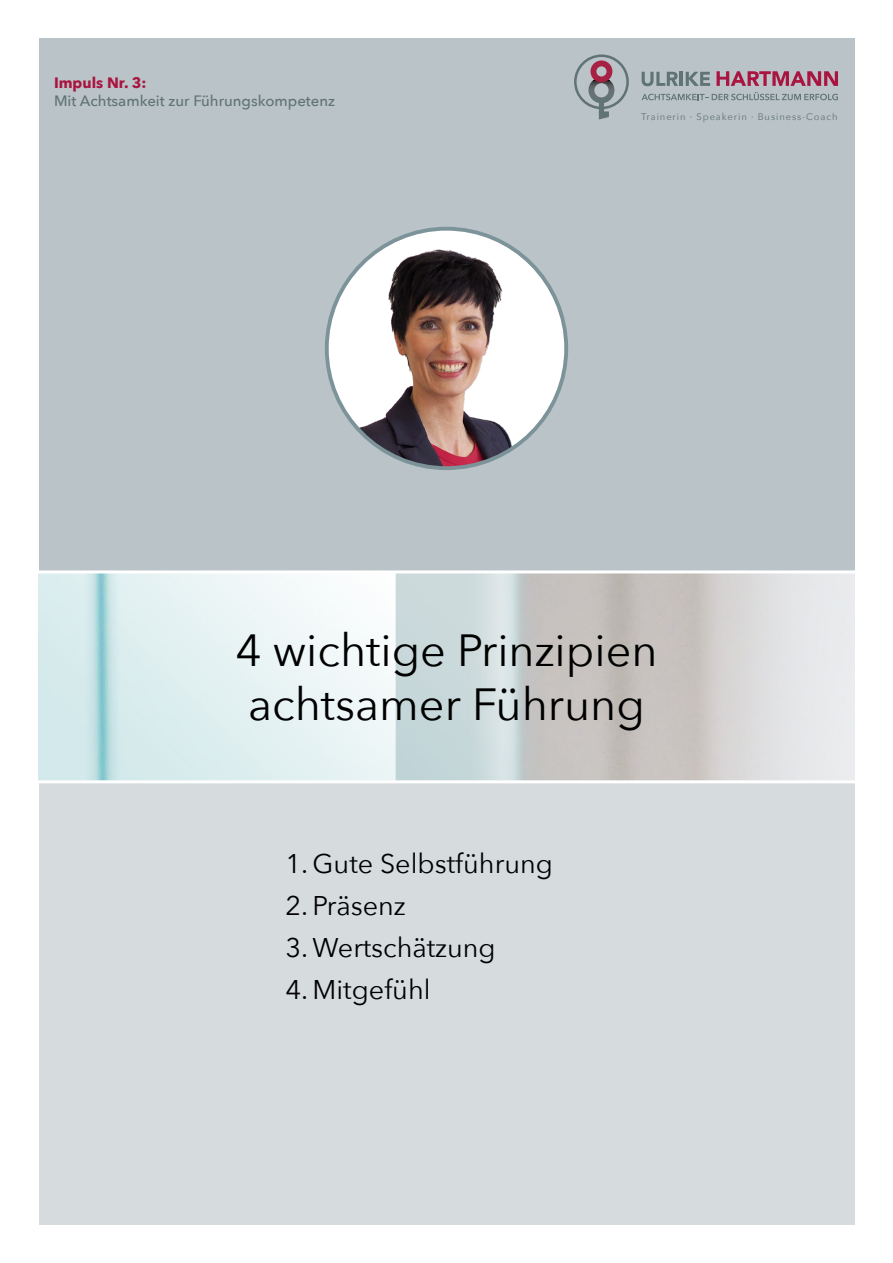
<style>
.page{position:relative;width:893px;height:1263px;background:#fff}
.page>*{position:absolute;margin:0;border:0;box-sizing:border-box;transform-origin:0 0}
.t1{font:45px/54px "Avenir Next";color:#000}
.t2{font:27px "Avenir Next";color:#000}
.t3{font:500 15px "Avenir Next";color:#607377}
.t4{font:700 15px "Avenir Next";color:#a91440}
.t5{font:9.45px "Avenir Next";letter-spacing:.095em;color:#607377}
</style>
<div class="page">
<div style="left:39px;top:631px;width:815px;height:594px;background:#d6dbde"></div>
<div style="left:39px;top:38px;width:815px;height:593px;background:#bac3c7"></div>
<img style="left:39px;top:573px;width:815px;height:207px">
<hr style="left:30px;top:570px;width:833px;height:3px;background:#fff">
<hr style="left:30px;top:780px;width:833px;height:3px;background:#fff">
<img style="left:327px;top:229px;width:239px;height:239px;border-radius:120px">
<svg style="left:642px;top:72px;width:36px;height:14px"></svg>
<hr style="left:680px;top:72px;width:3px;height:14px;background:#607377">
<svg style="left:686px;top:72px;width:24px;height:14px"></svg>
<svg style="left:717px;top:71px;width:121px;height:15px"></svg>
<svg style="left:642px;top:92px;width:196px;height:8px"></svg>
<svg style="left:574px;top:54px;width:55px;height:65px"></svg>
<p class="t4" style="left:54px;top:69px;width:94px">Impuls Nr. 3:</p>
<p class="t3" style="left:54px;top:88px;width:283px">Mit Achtsamkeit zur Führungskompetenz</p>
<p class="t5" style="left:641px;top:109px;width:198px">Trainerin · Speakerin · Business-Coach</p>
<h1 class="t1" style="left:235px;top:621px;width:424px">4 wichtige Prinzipien achtsamer Führung</h1>
<p class="t2" style="left:286px;top:840px;width:269px">1. Gute Selbstführung</p>
<p class="t2" style="left:286px;top:882px;width:122px">2. Präsenz</p>
<p class="t2" style="left:286px;top:924px;width:211px">3. Wertschätzung</p>
<p class="t2" style="left:286px;top:966px;width:146px">4. Mitgefühl</p>
</div>
